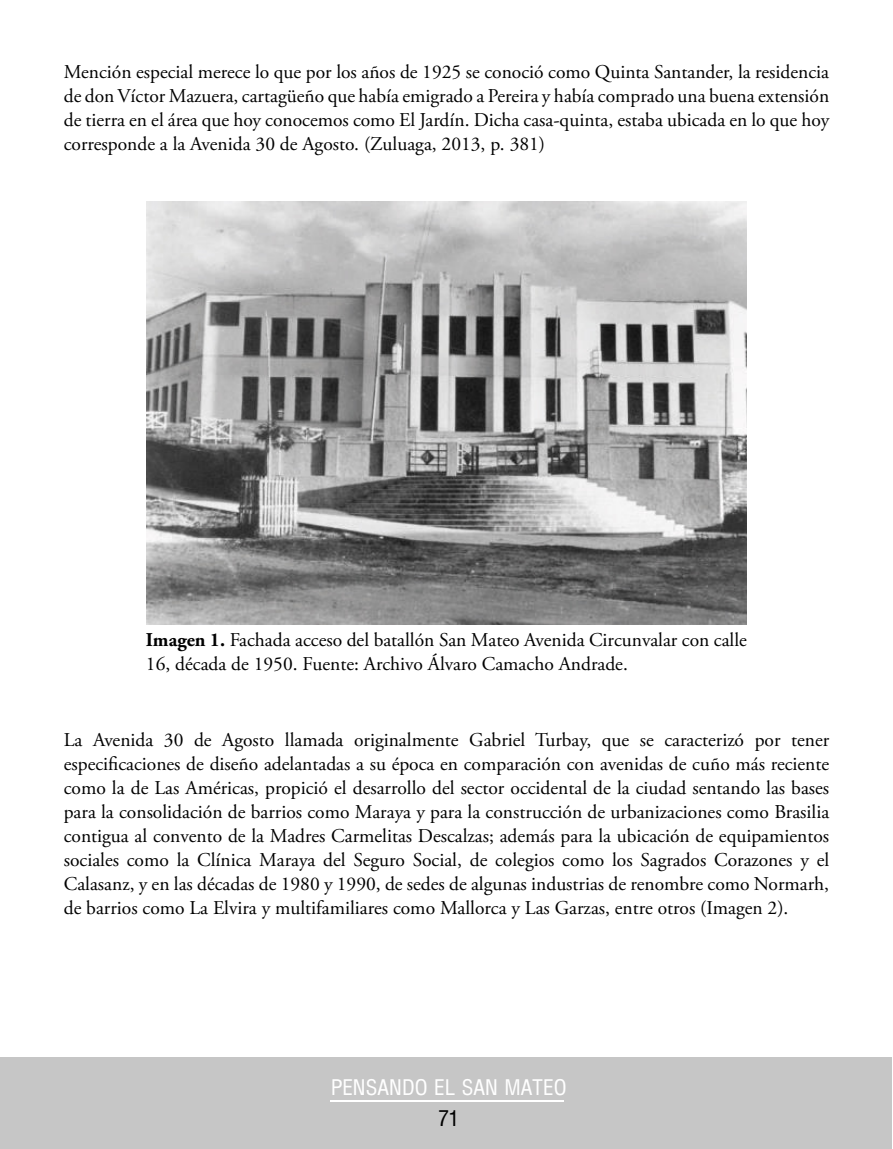
<style>
.page{position:relative;width:893px;height:1149px;background:#fff}
.page>*{position:absolute;margin:0;border:0;box-sizing:border-box;transform-origin:0 0}
.t1{font:21px "Arena Condensed";color:#fff}
.t2{font:21px "Arena Condensed";color:#000}
.t3{font:19.5px/24px "Adobe Garamond Pro";color:#000;text-align:justify}
.s1{font-weight:700}
</style>
<div class="page">
<div style="left:1px;top:1056px;width:891px;height:91px;background:#c6c6c6"></div>
<hr style="left:330px;top:1099px;width:233px;height:2px;background:#fff">
<img style="left:146px;top:202px;width:601px;height:422px">
<p class="t3" style="left:64px;top:60px;width:767px">Mención especial merece lo que por los años de 1925 se conoció como Quinta Santander, la residencia de don Víctor Mazuera, cartagüeño que había emigrado a Pereira y había comprado una buena extensión de tierra en el área que hoy conocemos como El Jardín. Dicha casa-quinta, estaba ubicada en lo que hoy corresponde a la Avenida 30 de Agosto. (Zuluaga, 2013, p. 381)</p>
<p class="t3" style="left:146px;top:628px;width:602px"><span class="s1">Imagen 1.</span> Fachada acceso del batallón San Mateo Avenida Circunvalar con calle<br>16, década de 1950. Fuente: Archivo Álvaro Camacho Andrade.</p>
<p class="t3" style="left:64px;top:728px;width:767px">La Avenida 30 de Agosto llamada originalmente Gabriel Turbay, que se caracterizó por tener especificaciones de diseño adelantadas a su época en comparación con avenidas de cuño más reciente como la de Las Américas, propició el desarrollo del sector occidental de la ciudad sentando las bases para la consolidación de barrios como Maraya y para la construcción de urbanizaciones como Brasilia contigua al convento de la Madres Carmelitas Descalzas; además para la ubicación de equipamientos sociales como la Clínica Maraya del Seguro Social, de colegios como los Sagrados Corazones y el Calasanz, y en las décadas de 1980 y 1990, de sedes de algunas industrias de renombre como Normarh, de barrios como La Elvira y multifamiliares como Mallorca y Las Garzas, entre otros (Imagen 2).</p>
<p class="t1" style="left:331px;top:1074px;width:237px">PENSANDO EL SAN MATEO</p>
<p class="t2" style="left:438px;top:1105px;width:23px">71</p>
</div>
